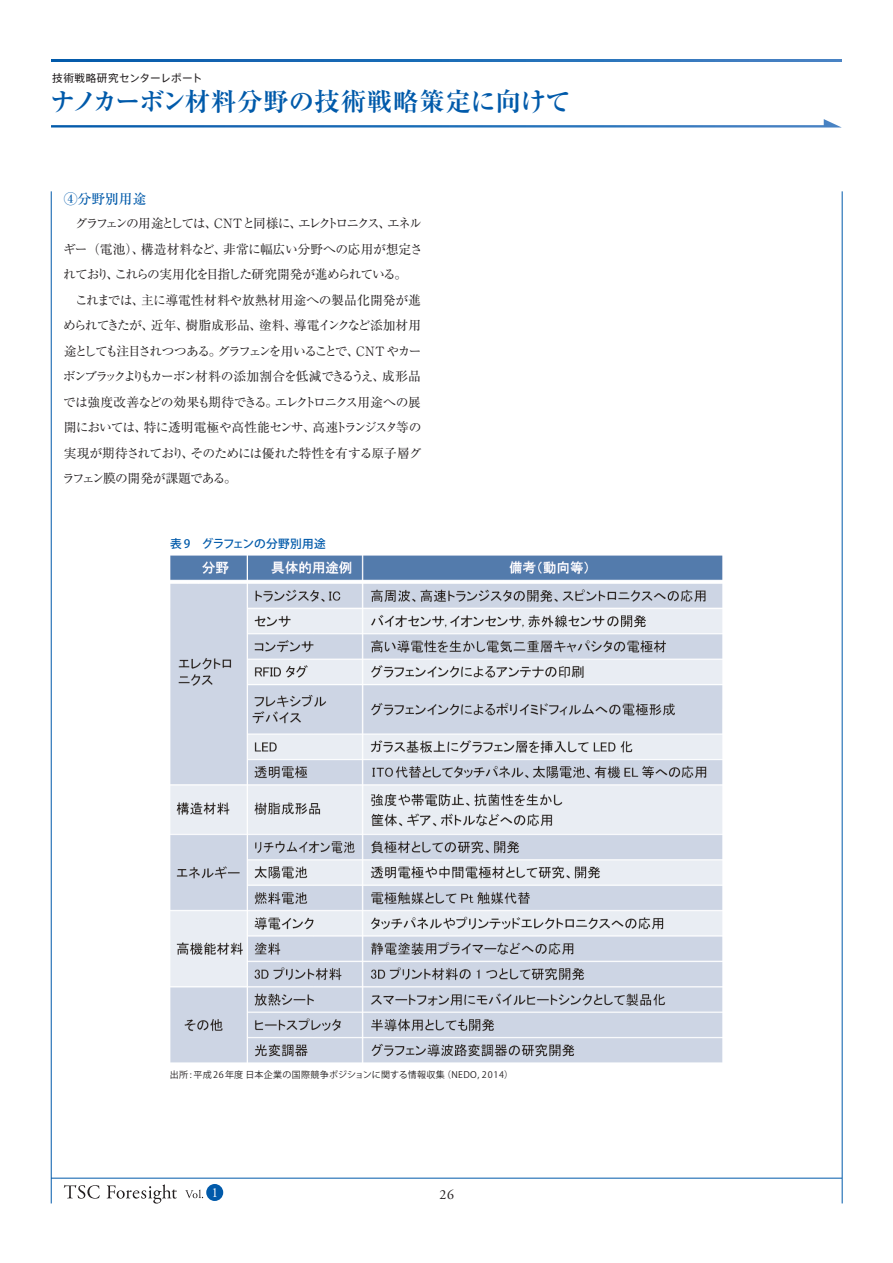
<style>
.page{position:relative;width:893px;height:1263px;background:#fff}
.page>*{position:absolute;margin:0;border:0;box-sizing:border-box;transform-origin:0 0}
.t1{font:700 25.5px "Ryumin Pro";color:#015aaa}
.t2{font:500 13.8px "Ryumin Pro";color:#015aaa}
.t3{font:13.8px "Adobe Garamond Pro";color:#231f20}
.t4{font:13.8px "Adobe Garamond Pro";color:#fff}
.t5{font:12.75px/25.5px "Ryumin Pro";letter-spacing:-.065em;color:#231f20}
.t6{font:500 11.7px "Koz Go Pr 6 N";color:#015aaa}
.t7{font:10.65px "Axis Std";letter-spacing:.04em;color:#231f20}
.t8{font:9px "Koz Go Pr 6 N";letter-spacing:.03em;color:#231f20}
</style>
<div class="page">
<img style="left:170px;top:555px;width:553px;height:508px">
<svg style="left:51px;top:119px;width:791px;height:9px"></svg>
<svg style="left:51px;top:60px;width:791px;height:2px;background:#226db6"></svg>
<hr style="left:51px;top:191px;width:1px;height:1012px;background:#015aaa">
<hr style="left:842px;top:191px;width:1px;height:1012px;background:#015aaa">
<hr style="left:51px;top:1178px;width:791px;height:1px;background:#015aaa">
<div style="left:206px;top:1184px;width:17px;height:17px;background:#015aaa;border-radius:50%"></div>
<svg style="left:185px;top:1190px;width:18px;height:8px"></svg>
<svg style="left:64px;top:1185px;width:36px;height:14px"></svg>
<svg style="left:107px;top:1184px;width:70px;height:19px"></svg>
<p class="t7" style="left:52px;top:70px;width:152px">技術戦略研究センターレポート</p>
<h1 class="t1" style="left:50px;top:81px;width:522px">ナノカーボン材料分野の技術戦略策定に向けて</h1>
<p class="t2" style="left:64px;top:187px;width:84px">④分野別用途</p>
<p class="t5" style="left:62px;top:210px;width:362px">　グラフェンの用途としては、CNTと同様に、エレクトロニクス、エネルギー（電池）、構造材料など、非常に幅広い分野への応用が想定されており、これらの実用化を目指した研究開発が進められている。<br>　これまでは、主に導電性材料や放熱材用途への製品化開発が進められてきたが、近年、樹脂成形品、塗料、導電インクなど添加材用途としても注目されつつある。グラフェンを用いることで、CNT やカーボンブラックよりもカーボン材料の添加割合を低減できるうえ、成形品では強度改善などの効果も期待できる。エレクトロニクス用途への展開においては、特に透明電極や高性能センサ、高速トランジスタ等の実現が期待されており、そのためには優れた特性を有する原子層グラフェン膜の開発が課題である。</p>
<p class="t6" style="left:170px;top:537px;width:157px">表 9　グラフェンの分野別用途</p>
<p class="t8" style="left:170px;top:1069px;width:345px">出所 : 平成 26年度 日本企業の国際競争ポジションに関する情報収集（NEDO, 2014）</p>
<p class="t4" style="left:211px;top:1184px;width:8px">1</p>
<p class="t3" style="left:439px;top:1186px;width:16px">26</p>
</div>
